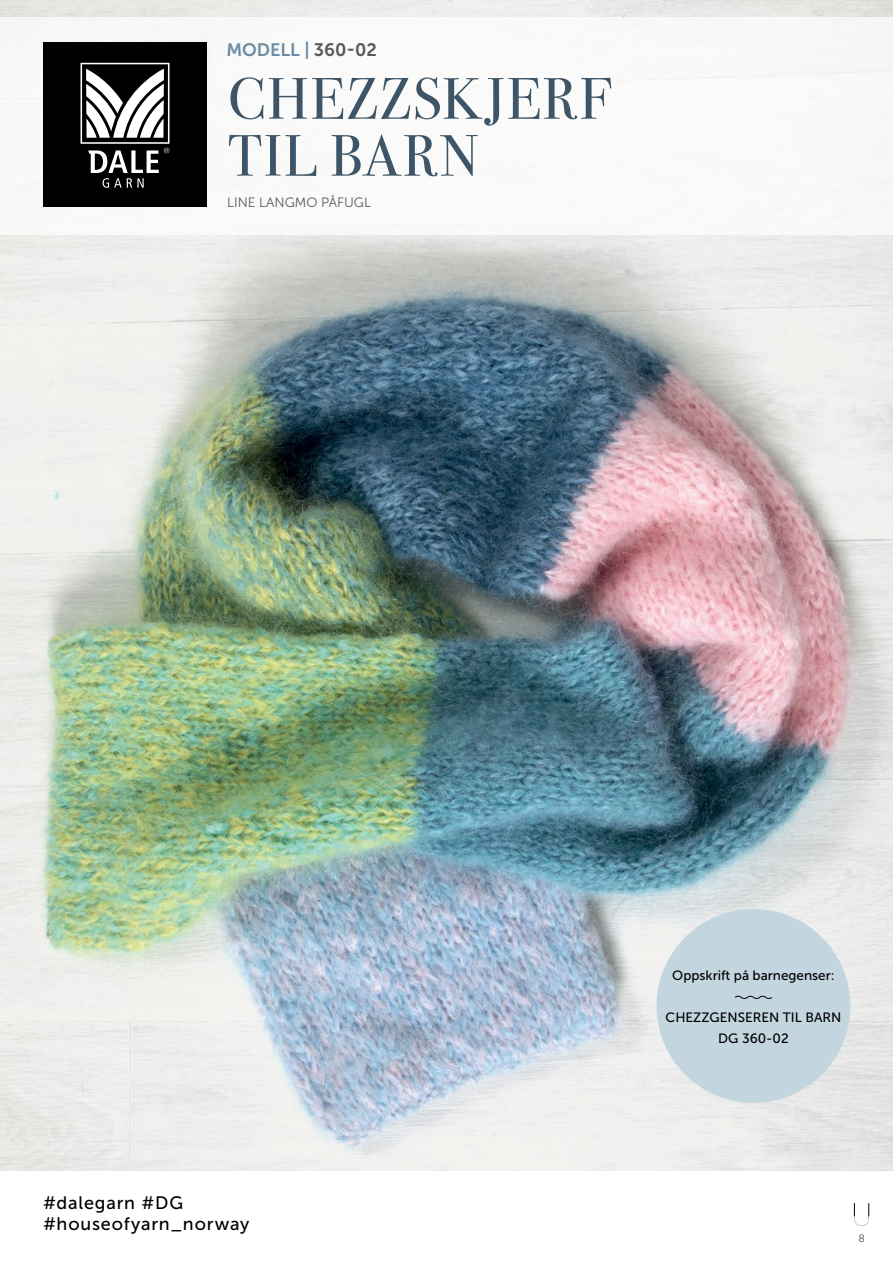
<style>
.page{position:relative;width:893px;height:1263px;background:#fff}
.page>*{position:absolute;margin:0;border:0;box-sizing:border-box;transform-origin:0 0}
.t1{font:58.5px "Bodoni Svty Two ITCTT";letter-spacing:.025em;color:#3d5567}
.t2{font:18px/21px "Museo Sans 500";letter-spacing:.045em;color:#000}
.t3{font:18px "Museo Sans 700";color:#6d8ca3}
.t4{font:13.5px "Museo Sans 500";color:#000}
.t5{font:13.5px "Museo Sans 300";color:#58595b}
.t6{font:10.5px "Museo Sans 100";color:#000}
.s1{color:#58595b}
</style>
<div class="page">
<img style="left:0;top:0;width:893px;height:1171px">
<svg style="left:854px;top:1203px;width:15px;height:22px"></svg>
<div style="left:0;top:17px;width:893px;height:217px;background:#fff"></div>
<div style="left:43px;top:43px;width:164px;height:164px;background:#000"></div>
<svg style="left:81px;top:63px;width:88px;height:125px"></svg>
<div style="left:656px;top:909px;width:194px;height:194px;background:#c3d5df;border-radius:50%"></div>
<svg style="left:735px;top:995px;width:37px;height:4px"></svg>
<p class="t3" style="left:226px;top:40px;width:152px">MODELL | <span class="s1">360-02</span></p>
<p class="t1" style="left:228px;top:51px;width:385px">CHEZZSKJERF</p>
<p class="t1" style="left:228px;top:108px;width:252px">TIL BARN</p>
<p class="t5" style="left:227px;top:195px;width:146px">LINE LANGMO PÅFUGL</p>
<p class="t2" style="left:43px;top:1193px;width:208px">#dalegarn #DG #houseofyarn_norway</p>
<p class="t4" style="left:672px;top:967px;width:164px">Oppskrift på barnegenser:</p>
<p class="t4" style="left:666px;top:1009px;width:177px">CHEZZGENSEREN TIL BARN</p>
<p class="t4" style="left:718px;top:1030px;width:72px">DG 360-02</p>
<p class="t6" style="left:858px;top:1233px;width:8px">8</p>
</div>
